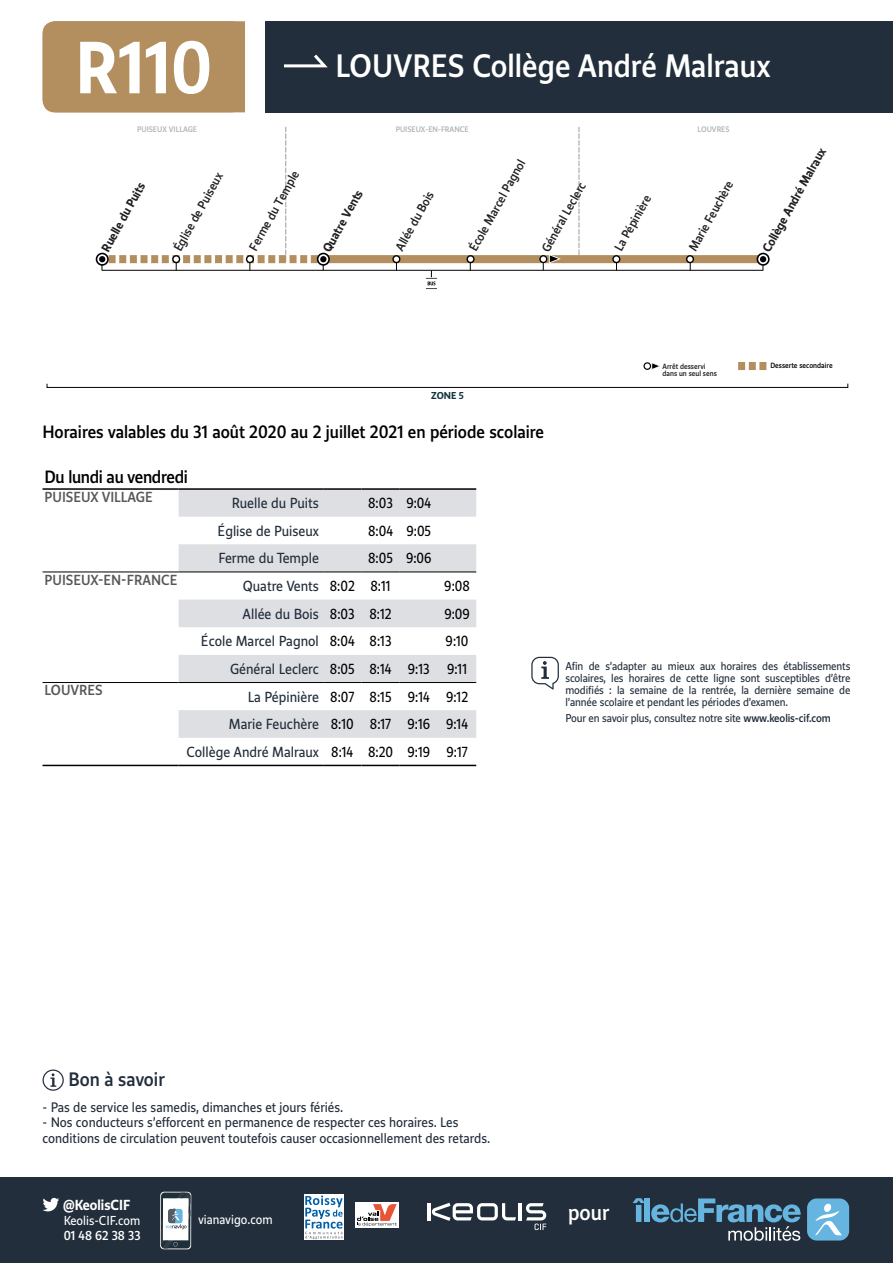
<style>
.page{position:relative;width:893px;height:1263px;background:#fff}
.page>*{position:absolute;margin:0;border:0;box-sizing:border-box;transform-origin:0 0}
.t1{font:700 68.25px "IDF Voyageur";color:#fff}
.t2{font:500 30px "IDF Voyageur";color:#fff}
.t3{font:500 20.25px "IDF Voyageur";color:#fff}
.t4{font:500 18px "IDF Voyageur";color:#222e3b}
.t5{font:500 16.5px "IDF Voyageur";color:#000}
.t6{font:500 16.5px "IDF Voyageur";letter-spacing:-.02em;color:#000}
.t7{font:13.5px/27.3px "IDF Voyageur";color:#000;text-align:right;scale:.95 1}
.t8{font:13.5px "IDF Voyageur";color:#222e3b}
.t9{font:500 13.5px "IDF Voyageur";color:#58585a}
.t10{font:700 13.5px "IDF Voyageur";color:#fff}
.t11{font:12.75px/15.8px "IDF Voyageur";color:#222e3b}
.t12{font:12px "IDF Voyageur";color:#fff}
.t13{font:500 12px "IDF Voyageur";color:#fff}
.t14{font:500 11.55px "IDF Voyageur";color:#201e20}
.t15{font:700 11.55px "IDF Voyageur";color:#201e20}
.t16{font:10.5px/12px "IDF Voyageur";letter-spacing:-.01em;color:#222e3b;text-align:justify}
.t17{font:700 9.3px "IDF Voyageur";color:#14323e}
.t18{font:500 7.35px "IDF Voyageur";color:#b1b3b4}
.t19{font:500 7.05px "IDF Voyageur";color:#201e20}
.t20{font:500 7.05px "IDF Voyageur";color:#000}
.s1{color:#000}
.s2{color:#222e3b}
.s3{font-weight:500}
</style>
<div class="page">
<div style="left:0;top:1178px;width:893px;height:85px;background:#222e3b"></div>
<div style="left:43px;top:1069px;width:21px;height:22px;border:1px solid #27303b;border-radius:50%"></div>
<svg style="left:50px;top:1073px;width:6px;height:14px"></svg>
<div style="left:47px;top:383px;width:801px;height:5px;border:1px solid #000"></div>
<svg style="left:579px;top:127px;width:1px;height:128px"></svg>
<div style="left:323px;top:255px;width:439px;height:8px;background:#b38f60"></div>
<hr style="left:102px;top:270px;width:661px;height:1px;background:#000">
<svg style="left:426px;top:270px;width:11px;height:19px"></svg>
<div style="left:539px;top:255px;width:8px;height:8px;border:1px solid #000;border-radius:50%"></div>
<svg style="left:317px;top:253px;width:13px;height:13px"></svg>
<svg style="left:96px;top:253px;width:13px;height:13px"></svg>
<svg style="left:757px;top:253px;width:13px;height:13px"></svg>
<svg style="left:760px;top:256px;width:6px;height:14px"></svg>
<svg style="left:738px;top:362px;width:29px;height:8px"></svg>
<svg style="left:98px;top:127px;width:228px;height:143px"></svg>
<div style="left:246px;top:255px;width:8px;height:8px;border:1px solid #000;border-radius:50%"></div>
<div style="left:393px;top:256px;width:7px;height:6px;background:#fff;border-radius:50%"></div>
<div style="left:392px;top:255px;width:8px;height:8px;border:1px solid #000;border-radius:50%"></div>
<svg style="left:467px;top:256px;width:7px;height:6px"></svg>
<div style="left:466px;top:255px;width:9px;height:8px;border:1px solid #000;border-radius:50%"></div>
<div style="left:613px;top:256px;width:7px;height:6px;background:#fff;border-radius:50%"></div>
<div style="left:612px;top:255px;width:8px;height:8px;border:1px solid #000;border-radius:50%"></div>
<svg style="left:687px;top:257px;width:6px;height:13px"></svg>
<div style="left:686px;top:255px;width:8px;height:8px;border:1px solid #000;border-radius:50%"></div>
<div style="left:643px;top:362px;width:8px;height:8px;border:1px solid #000204;border-radius:50%"></div>
<svg style="left:644px;top:362px;width:16px;height:8px"></svg>
<svg style="left:543px;top:255px;width:18px;height:15px"></svg>
<div style="left:43px;top:21px;width:202px;height:91px;background:#b38f60"></div>
<div style="left:265px;top:21px;width:628px;height:91px;background:#222e3b"></div>
<svg style="left:284px;top:54px;width:44px;height:14px"></svg>
<svg style="left:632px;top:1198px;width:12px;height:24px"></svg>
<div style="left:644px;top:1198px;width:6px;height:24px;background:#66b5e1"></div>
<svg style="left:651px;top:1198px;width:150px;height:43px"></svg>
<div style="left:807px;top:1198px;width:42px;height:42px;background:#66b5e1;border-radius:10px"></div>
<svg style="left:815px;top:1203px;width:27px;height:33px"></svg>
<hr style="left:428px;top:1203px;width:3px;height:17px;background:#fff">
<hr style="left:519px;top:1203px;width:3px;height:17px;background:#fff">
<svg style="left:432px;top:1203px;width:84px;height:18px"></svg>
<svg style="left:526px;top:1203px;width:20px;height:27px"></svg>
<svg style="left:43px;top:1198px;width:16px;height:13px"></svg>
<svg style="left:160px;top:1192px;width:31px;height:57px"></svg>
<svg style="left:161px;top:1192px;width:30px;height:56px"></svg>
<svg style="left:356px;top:1202px;width:43px;height:26px"></svg>
<div style="left:304px;top:1195px;width:39px;height:45px;background:#fff"></div>
<svg style="left:305px;top:1195px;width:38px;height:44px"></svg>
<svg style="left:531px;top:657px;width:28px;height:33px"></svg>
<svg style="left:179px;top:490px;width:297px;height:248px"></svg>
<svg style="left:179px;top:600px;width:297px;height:82px"></svg>
<hr style="left:43px;top:488px;width:136px;height:2px;background:#000">
<hr style="left:179px;top:488px;width:144px;height:2px;background:#000">
<hr style="left:323px;top:488px;width:38px;height:2px;background:#000">
<hr style="left:361px;top:488px;width:39px;height:2px;background:#000">
<hr style="left:400px;top:488px;width:38px;height:2px;background:#000">
<hr style="left:438px;top:488px;width:38px;height:2px;background:#000">
<hr style="left:43px;top:765px;width:136px;height:1px;background:#000">
<hr style="left:179px;top:765px;width:144px;height:1px;background:#000">
<hr style="left:323px;top:765px;width:38px;height:1px;background:#000">
<hr style="left:361px;top:765px;width:39px;height:1px;background:#000">
<hr style="left:400px;top:765px;width:38px;height:1px;background:#000">
<hr style="left:438px;top:765px;width:38px;height:1px;background:#000">
<hr style="left:43px;top:572px;width:136px;height:1px;background:#000">
<hr style="left:179px;top:572px;width:144px;height:1px;background:#000">
<hr style="left:323px;top:572px;width:38px;height:1px;background:#000">
<hr style="left:361px;top:572px;width:39px;height:1px;background:#000">
<hr style="left:400px;top:572px;width:38px;height:1px;background:#000">
<hr style="left:438px;top:572px;width:38px;height:1px;background:#000">
<hr style="left:43px;top:682px;width:136px;height:1px;background:#000">
<hr style="left:179px;top:682px;width:144px;height:1px;background:#000">
<hr style="left:323px;top:682px;width:38px;height:1px;background:#000">
<hr style="left:361px;top:682px;width:39px;height:1px;background:#000">
<hr style="left:400px;top:682px;width:38px;height:1px;background:#000">
<hr style="left:438px;top:682px;width:38px;height:1px;background:#000">
<h1 class="t1" style="left:75px;top:22px;width:138px">R110</h1>
<h2 class="t2" style="left:335px;top:46px;width:437px">LOUVRES Collège André Malraux</h2>
<p class="t18" style="left:137px;top:124px;width:61px">PUISEUX VILLAGE</p>
<p class="t18" style="left:396px;top:124px;width:75px">PUISEUX-EN-FRANCE</p>
<p class="t18" style="left:697px;top:124px;width:34px">LOUVRES</p>
<p class="t15" style="left:98px;top:247px;width:78px;rotate:-61deg">Ruelle du Puits</p>
<p class="t14" style="left:170px;top:247px;width:90px;rotate:-61deg">Église de Puiseux</p>
<p class="t14" style="left:246px;top:246px;width:91px;rotate:-61deg">Ferme du Temple</p>
<p class="t15" style="left:319px;top:247px;width:70px;rotate:-61deg">Quatre Vents</p>
<p class="t14" style="left:392px;top:246px;width:67px;rotate:-61deg">Allée du Bois</p>
<p class="t14" style="left:466px;top:246px;width:104px;rotate:-61deg">École M arcel Pagnol</p>
<p class="t14" style="left:538px;top:247px;width:79px;rotate:-61deg">Général Leclerc</p>
<p class="t14" style="left:611px;top:246px;width:64px;rotate:-61deg">La Pépinière</p>
<p class="t14" style="left:685px;top:246px;width:80px;rotate:-61deg">M arie Feuchère</p>
<p class="t15" style="left:759px;top:247px;width:119px;rotate:-61deg">Collège André Malraux</p>
<p class="t17" style="left:431px;top:389px;width:34px">ZONE 5</p>
<h3 class="t5" style="left:43px;top:421px;width:503px">Horaires valables du 31 août 2020 au 2 juillet 2021 en période scolaire</h3>
<h3 class="t6" style="left:45px;top:466px;width:145px">Du lundi au vendredi</h3>
<p class="t9" style="left:45px;top:488px;width:110px">PUISEUX VILLAGE</p>
<p class="t9" style="left:45px;top:571px;width:134px">PUISEUX-EN-FRANCE</p>
<p class="t8" style="left:232px;top:494px;width:89px">Ruelle du Puits</p>
<p class="t7" style="left:368px;top:489px;width:68px">8:03 9:04</p>
<p class="t8" style="left:217px;top:522px;width:103px">Église de Puiseux</p>
<p class="t7" style="left:368px;top:517px;width:68px">8:04 9:05</p>
<p class="t8" style="left:218px;top:549px;width:102px">Ferme du Temple</p>
<p class="t7" style="left:368px;top:544px;width:68px">8:05 9:06</p>
<p class="t8" style="left:243px;top:577px;width:149px">Quatre Vents <span class="s1">8:02 8:11</span></p>
<p class="t7" style="left:444px;top:572px;width:28px">9:08</p>
<p class="t8" style="left:243px;top:605px;width:151px">Allée du Bois <span class="s1">8:03 8:12</span></p>
<p class="t7" style="left:444px;top:600px;width:28px">9:09</p>
<p class="t8" style="left:201px;top:632px;width:192px">École Marcel Pagnol <span class="s1">8:04 8:13</span></p>
<p class="t7" style="left:446px;top:627px;width:26px">9:10</p>
<p class="t8" style="left:230px;top:660px;width:201px">Général Leclerc <span class="s1">8:05 8:14 9:13</span></p>
<p class="t7" style="left:447px;top:655px;width:23px">9:11</p>
<p class="t9" style="left:45px;top:681px;width:60px">LOUVRES</p>
<p class="t7" style="left:187px;top:683px;width:298px"><span class="s2">La Pépinière</span> 8:07 8:15 9:14 9:12<br><span class="s2">Marie Feuchère</span> 8:10 8:17 9:16 9:14<br><span class="s2">Collège André Malraux</span> 8:14 8:20 9:19 9:17</p>
<p class="t19" style="left:663px;top:361px;width:45px">Arrêt desservi</p>
<p class="t20" style="left:770px;top:361px;width:64px">Desserte secondaire</p>
<p class="t19" style="left:663px;top:369px;width:56px">dans un seul sens</p>
<p class="t16" style="left:565px;top:660px;width:287px">Afin de s’adapter au mieux aux horaires des établissements scolaires, les horaires de cette ligne sont susceptibles d’être modifiés : la semaine de la rentrée, la dernière semaine de l’année scolaire et pendant les périodes d’examen.</p>
<p class="t16" style="left:565px;top:712px;width:267px">Pour en savoir plus, consultez notre site <span class="s3">www.keolis-cif.com</span></p>
<h3 class="t4" style="left:68px;top:1067px;width:98px">Bon à savoir</h3>
<p class="t11" style="left:43px;top:1099px;width:302px">- Pas de service les samedis, dimanches et jours fériés.</p>
<p class="t11" style="left:43px;top:1114px;width:449px">- Nos conducteurs s’efforcent en permanence de respecter ces horaires. Les conditions de circulation peuvent toutefois causer occasionnellement des retards.</p>
<p class="t10" style="left:63px;top:1196px;width:69px">@KeolisCIF</p>
<p class="t12" style="left:64px;top:1212px;width:78px">Keolis-CIF.com</p>
<p class="t13" style="left:64px;top:1227px;width:78px">01 48 62 38 33</p>
<p class="t12" style="left:198px;top:1211px;width:76px">vianavigo.com</p>
<h3 class="t3" style="left:568px;top:1199px;width:43px">pour</h3>
</div>
